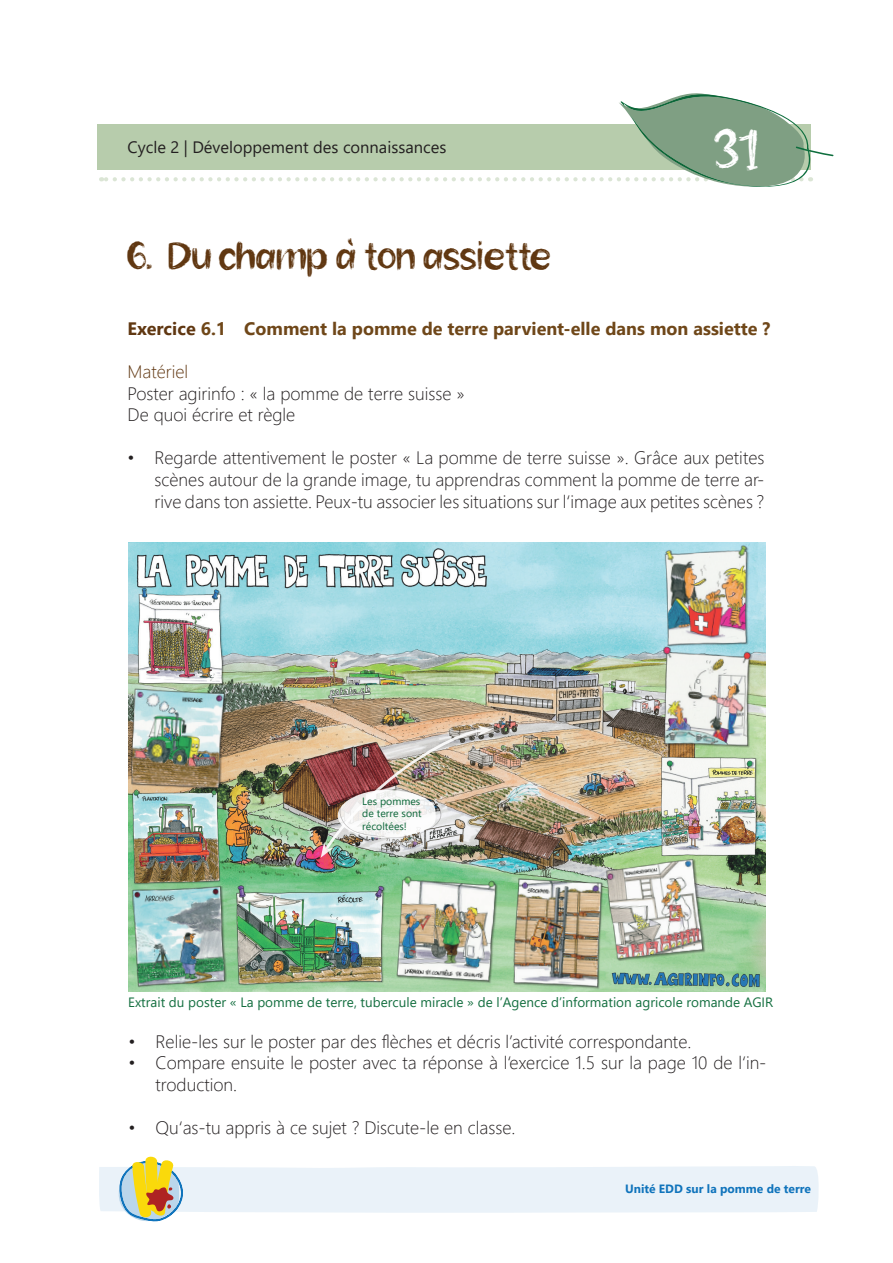
<style>
.page{position:relative;width:893px;height:1263px;background:#fff}
.page>*{position:absolute;margin:0;border:0;box-sizing:border-box;transform-origin:0 0}
.t1{font:48px "Sanstuy Brush";color:#fff}
.t2{font:33px "Sanstuy Brush";letter-spacing:.01em;color:#603711}
.t3{font:300 18px/21.6px "Segoe UI";color:#231f20}
.t4{font:700 18px "Segoe UI";color:#6f4719}
.t5{font:300 18px "Segoe UI";color:#603711}
.t6{font:16.5px "Segoe UI";color:#231f20}
.t7{font:13.5px "Segoe UI";color:#146f40}
.t8{font:700 12px "Segoe UI";color:#1074bc}
.t9{font:10.5px/12.6px "Segoe UI";color:#0c6638}
.s1{color:#603711}
</style>
<div class="page">
<svg style="left:101px;top:93px;width:733px;height:94px"></svg>
<img style="left:128px;top:543px;width:637px;height:449px">
<img style="left:135px;top:587px;width:89px;height:98px">
<img style="left:655px;top:644px;width:103px;height:111px">
<img style="left:660px;top:544px;width:95px;height:107px">
<img style="left:128px;top:687px;width:100px;height:104px">
<img style="left:129px;top:786px;width:92px;height:97px">
<img style="left:129px;top:883px;width:100px;height:105px">
<img style="left:229px;top:882px;width:162px;height:103px">
<img style="left:391px;top:870px;width:111px;height:115px">
<img style="left:511px;top:876px;width:97px;height:115px">
<img style="left:604px;top:857px;width:103px;height:105px">
<img style="left:660px;top:755px;width:98px;height:102px">
<img style="left:600px;top:969px;width:165px;height:20px">
<img style="left:137px;top:546px;width:349px;height:45px">
<img style="left:321px;top:725px;width:171px;height:133px">
<svg style="left:99px;top:1156px;width:720px;height:66px"></svg>
<p class="t6" style="left:128px;top:132px;width:320px">Cycle 2 | Développement des connaissances</p>
<h2 class="t2" style="left:128px;top:232px;width:425px">6. Du champ à ton assiette</h2>
<h1 class="t1" style="left:714px;top:114px;width:45px">31</h1>
<p class="t4" style="left:128px;top:311px;width:644px"><span class="s1">Exercice</span> 6.1 Comment la pomme de terre parvient-elle dans mon assiette ?</p>
<p class="t5" style="left:128px;top:355px;width:62px">Matériel</p>
<p class="t3" style="left:128px;top:381px;width:339px">Poster agirinfo : « la pomme de terre suisse »<br>De quoi écrire et règle</p>
<p class="t3" style="left:155px;top:445px;width:611px;text-align:justify;text-indent:-27px">• Regarde attentivement le poster « La pomme de terre suisse ». Grâce aux petites scènes autour de la grande image, tu apprendras comment la pomme de terre ar&shy;rive dans ton assiette. Peux-tu associer les situations sur l‘image aux petites scènes ?</p>
<p class="t9" style="left:362px;top:794px;width:61px">Les pommes de terre sont récoltées!</p>
<p class="t7" style="left:128px;top:989px;width:646px">Extrait du poster « La pomme de terre, tubercule miracle » de l’Agence d’information agricole romande AGIR</p>
<p class="t3" style="left:129px;top:1029px;width:564px">• Relie-les sur le poster par des flèches et décris l’activité correspondante.</p>
<p class="t3" style="left:156px;top:1050px;width:612px;text-indent:-27px">• Compare ensuite le poster avec ta réponse à l‘exercice 1.5 sur la page 10 de l‘in&shy;troduction.</p>
<p class="t3" style="left:129px;top:1115px;width:388px">• Qu‘as-tu appris à ce sujet ? Discute-le en classe.</p>
<p class="t8" style="left:625px;top:1177px;width:187px">Unité EDD sur la pomme de terre</p>
</div>
